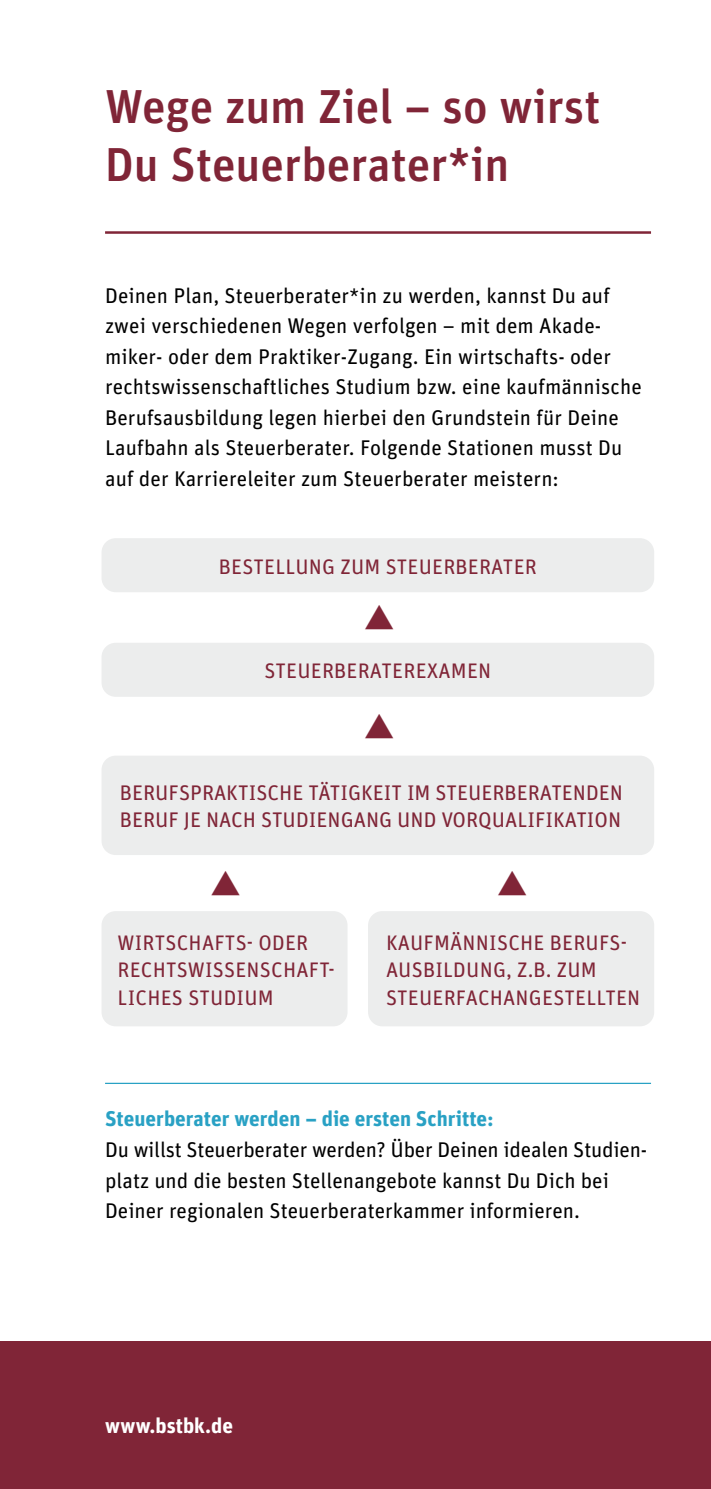
<style>
.page{position:relative;width:711px;height:1489px;background:#fff}
.page>*{position:absolute;margin:0;border:0;box-sizing:border-box;transform-origin:0 0}
.t1{font:500 47.5px/57px "Unit OT";color:#802537}
.t2{font:21.25px/30.5px "Unit OT";letter-spacing:.005em;color:#000}
.t3{font:700 21.25px "Unit OT";color:#29a1c4}
.t4{font:700 21.25px "Unit OT";color:#fff}
.t5{font:21px/27.5px "Unit OT";letter-spacing:.01em;color:#802537}
</style>
<div class="page">
<div style="left:0;top:1341px;width:711px;height:147px;background:#802537"></div>
<hr style="left:105px;top:231px;width:546px;height:3px;background:#802537">
<hr style="left:105px;top:1082px;width:546px;height:1px;background:#29a1c4">
<div style="left:102px;top:538px;width:552px;height:54px;background:#eceded;border-radius:14px"></div>
<div style="left:102px;top:642px;width:552px;height:54px;background:#eceded;border-radius:14px"></div>
<div style="left:102px;top:755px;width:552px;height:100px;background:#eceded;border-radius:14px"></div>
<div style="left:102px;top:911px;width:245px;height:115px;background:#eceded;border-radius:14px"></div>
<div style="left:368px;top:911px;width:286px;height:115px;background:#eceded;border-radius:14px"></div>
<h1 class="t1" style="left:105px;top:78px;width:497px">Wege zum Ziel – so wirst<br>Du Steuerberater*in</h1>
<p class="t2" style="left:105px;top:279px;width:538px">Deinen Plan, Steuerberater*in zu werden, kannst Du auf zwei verschiedenen Wegen verfolgen – mit dem Akade&shy;miker- oder dem Praktiker-Zugang. Ein wirtschafts- oder rechtswissenschaftliches Studium bzw. eine kaufmännische Berufsausbildung legen hierbei den Grundstein für Deine Laufbahn als Steuerberater. Folgende Stationen musst Du auf der Karriereleiter zum Steuerberater meistern:</p>
<p class="t5" style="left:219px;top:552px;width:319px">BESTELLUNG ZUM STEUERBERATER</p>
<p class="t5" style="left:264px;top:656px;width:228px">STEUERBERATEREXAMEN</p>
<p class="t5" style="left:120px;top:778px;width:505px">BERUFSPRAKTISCHE TÄTIGKEIT IM STEUERBERATENDEN<br>BERUF JE NACH STUDIENGANG UND VORQUALIFIKATION</p>
<p class="t5" style="left:118px;top:928px;width:219px">WIRTSCHAFTS- ODER<br>RECHTSWISSENSCHAFT-<br>LICHES STUDIUM</p>
<p class="t5" style="left:386px;top:928px;width:256px">KAUFMÄNNISCHE BERUFS-<br>AUSBILDUNG, Z.B. ZUM<br>STEUERFACHANGESTELLTEN</p>
<p class="t3" style="left:105px;top:1105px;width:390px">Steuerberater werden – die ersten Schritte:</p>
<p class="t2" style="left:105px;top:1133px;width:544px">Du willst Steuerberater werden? Über Deinen idealen Studien&shy;platz und die besten Stellenangebote kannst Du Dich bei<br>Deiner regionalen Steuerberaterkammer informieren.</p>
<p class="t4" style="left:105px;top:1411px;width:129px">www.bstbk.de</p>
</div>
